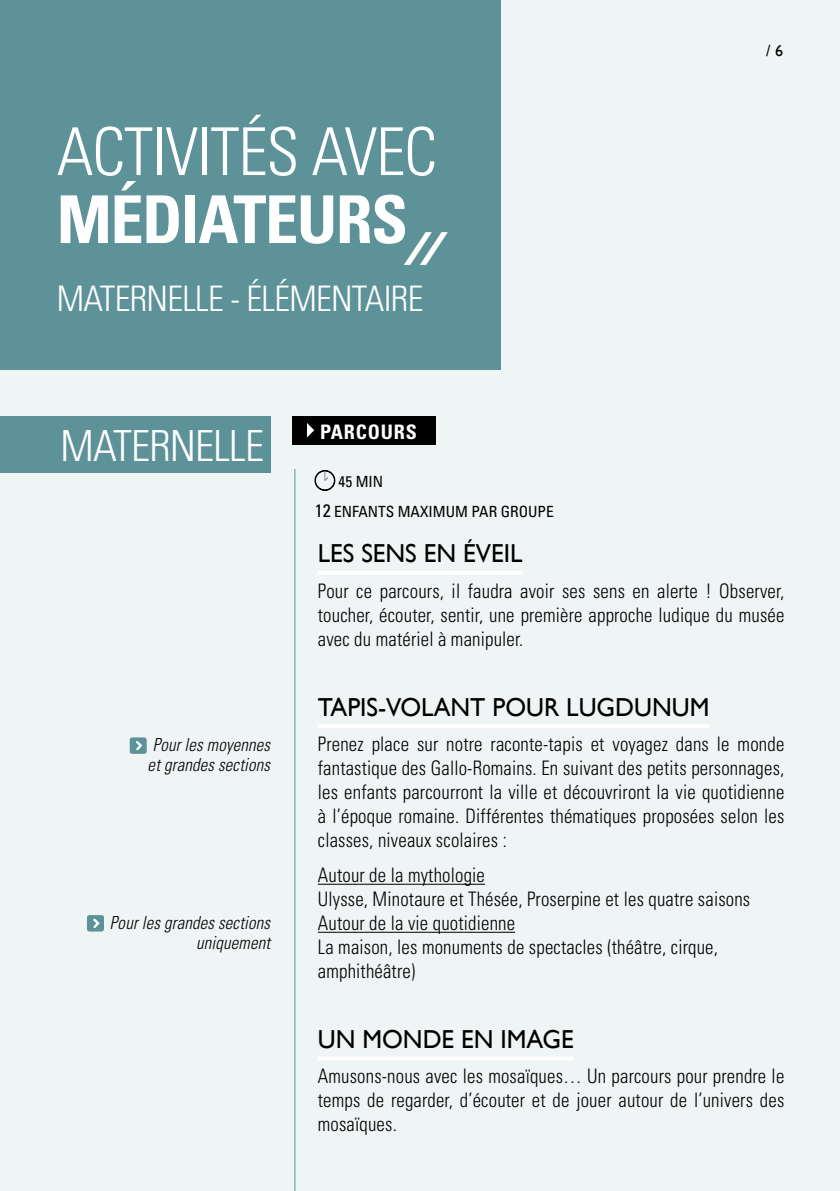
<style>
.page{position:relative;width:840px;height:1191px;background:#fff}
.page>*{position:absolute;margin:0;border:0;box-sizing:border-box;transform-origin:0 0}
.t1{font:300 condensed 66px/68px "Univers";letter-spacing:-.02em;color:#fff}
.t2{font:300 condensed 42.8px "Univers";letter-spacing:-.02em;color:#fff}
.t3{font:300 condensed 35.2px "Univers";letter-spacing:-.02em;color:#fff}
.t4{font:26px "Gill Sans";color:#000}
.t5{font:300 condensed 20px/24px "Univers";letter-spacing:.01em;color:#000;text-align:justify;scale:.94 1}
.t6{font:700 condensed 20px "Univers";letter-spacing:.04em;color:#fff}
.t7{font:italic 300 condensed 18px/20px "Univers";letter-spacing:.01em;color:#000;scale:.94 1}
.t8{font:16px "Gill Sans";color:#000}
.t9{font:condensed 15.4px/30px "Univers";color:#000}
.s1{font-weight:700}
.s2{font-size:18px}
</style>
<div class="page">
<div style="left:0;top:0;width:839px;height:1191px;background:#eff4f5"></div>
<div style="left:0;top:416px;width:270px;height:57px;background:#5d9299"></div>
<div style="left:0;top:0;width:500px;height:369px;background:#5d9299"></div>
<div style="left:292px;top:416px;width:143px;height:28px;background:#000"></div>
<svg style="left:307px;top:423px;width:7px;height:14px"></svg>
<hr style="left:317px;top:571px;width:205px;height:4px;background:#fff">
<hr style="left:317px;top:724px;width:392px;height:4px;background:#fff">
<hr style="left:317px;top:883px;width:167px;height:1px;background:#000">
<hr style="left:317px;top:931px;width:198px;height:1px;background:#000">
<hr style="left:317px;top:1056px;width:256px;height:4px;background:#fff">
<svg style="left:314px;top:470px;width:21px;height:21px"></svg>
<div style="left:130px;top:737px;width:17px;height:17px;background:#5d9299;border-radius:3px"></div>
<svg style="left:136px;top:741px;width:7px;height:10px"></svg>
<div style="left:87px;top:915px;width:17px;height:16px;background:#5d9299;border-radius:3px"></div>
<svg style="left:93px;top:918px;width:7px;height:10px"></svg>
<hr style="left:294px;top:469px;width:1px;height:722px;background:#5d9299">
<h1 class="t1" style="left:57px;top:118px;width:384px">ACTIVITÉS AVEC<br><span class="s1">MÉDIATEURS</span><sub>//</sub></h1>
<h3 class="t3" style="left:57px;top:277px;width:368px">MATERNELLE - ÉLÉMENTAIRE</h3>
<h2 class="t2" style="left:60px;top:420px;width:205px">MATERNELLE</h2>
<p class="t6" style="left:320px;top:419px;width:98px">PARCOURS</p>
<p class="t9" style="left:314px;top:466px;width:240px;text-indent:24px">45 MIN<br><span class="s2">12</span> ENFANTS MAXIMUM PAR GROUPE</p>
<p class="t8" style="left:765px;top:42px;width:18px">/ 6</p>
<p class="t7" style="left:147px;top:734px;width:132px">Pour les moyennes et grandes sections</p>
<p class="t7" style="left:110px;top:912px;width:172px;text-align:right">Pour les grandes sections uniquement</p>
<h3 class="t4" style="left:317px;top:538px;width:206px">LES SENS EN ÉVEIL</h3>
<p class="t5" style="left:317px;top:579px;width:497px">Pour ce parcours, il faudra avoir ses sens en alerte ! Observer, toucher, écouter, sentir, une première approche ludique du musée avec du matériel à manipuler.</p>
<h3 class="t4" style="left:317px;top:691px;width:393px">TAPIS-VOLANT POUR LUGDUNUM</h3>
<p class="t5" style="left:317px;top:732px;width:497px">Prenez place sur notre raconte-tapis et voyagez dans le monde fantastique des Gallo-Romains. En suivant des petits personnages, les enfants parcourront la ville et découvriront la vie quotidienne à l’époque romaine. Différentes thématiques proposées selon les classes, niveaux scolaires :</p>
<p class="t5" style="left:317px;top:863px;width:461px;text-align:left">Autour de la mythologie<br>Ulysse, Minotaure et Thésée, Proserpine et les quatre saisons Autour de la vie quotidienne<br>La maison, les monuments de spectacles (théâtre, cirque, amphithéâtre)</p>
<h3 class="t4" style="left:317px;top:1024px;width:257px">UN MONDE EN IMAGE</h3>
<p class="t5" style="left:317px;top:1064px;width:497px">Amusons-nous avec les mosaïques… Un parcours pour prendre le temps de regarder, d’écouter et de jouer autour de l’univers des mosaïques.</p>
</div>
